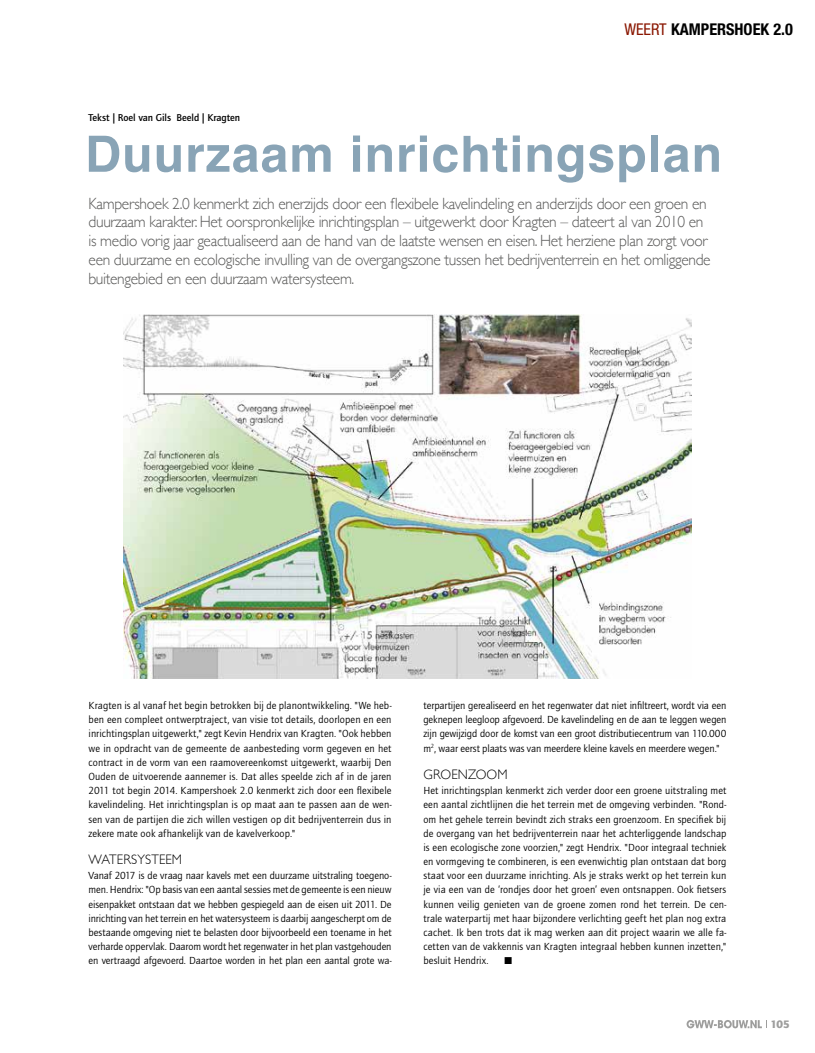
<style>
.page{position:relative;width:815px;height:1053px;background:#fff}
.page>*{position:absolute;margin:0;border:0;box-sizing:border-box;transform-origin:0 0}
.t1{font:700 50px "Helvetica";letter-spacing:.02em;color:#89a4b6}
.t2{font:300 16.25px/18.8px "Gill Sans";letter-spacing:-.02em;color:#575756;scale:.95 1}
.t3{font:700 condensed 16.25px "Helvetica Neue LT Std";color:#000}
.t4{font:300 13.75px "Gill Sans";letter-spacing:.005em;color:#000;scale:.95 1}
.t5{font:900 11.25px "Quay Sans ITC Std";color:#9d9d9c}
.t6{font:10.62px/14.1px "Quay Sans ITC Std";color:#000;text-align:justify}
.t7{font:500 10.25px "Quay Sans ITC Std";color:#000}
.t8{font:10px "Zapf Dingbats ITC";color:#000}
.s1{font-weight:400;color:#8a1702}
</style>
<div class="page">
<svg style="left:687px;top:1020px;width:80px;height:8px"></svg>
<img style="left:124px;top:314px;width:567px;height:364px">
<p class="t7" style="left:89px;top:111px;width:153px">Tekst | Roel van Gils Beeld | Kragten</p>
<h2 class="t3" style="left:624px;top:19px;width:170px"><span class="s1">WEERT</span> KAMPERSHOEK 2.0</h2>
<h1 class="t1" style="left:85px;top:114px;width:639px">Duurzaam inrichtingsplan</h1>
<p class="t2" style="left:89px;top:193px;width:656px">Kampershoek 2.0 kenmerkt zich enerzijds door een flexibele kavelindeling en anderzijds door een groen en duurzaam karakter. Het oorspronkelijke inrichtingsplan – uitgewerkt door Kragten – dateert al van 2010 en is medio vorig jaar geactualiseerd aan de hand van de laatste wensen en eisen. Het herziene plan zorgt voor een duurzame en ecologische invulling van de overgangszone tussen het bedrijventerrein en het omliggende buitengebied en een duurzaam watersysteem.</p>
<p class="t6" style="left:89px;top:698px;width:304px">Kragten is al vanaf het begin betrokken bij de planontwikkeling. "We heb&shy;ben een compleet ontwerptraject, van visie tot details, doorlopen en een inrichtingsplan uitgewerkt," zegt Kevin Hendrix van Kragten. "Ook hebben we in opdracht van de gemeente de aanbesteding vorm gegeven en het contract in de vorm van een raamovereenkomst uitgewerkt, waarbij Den Ouden de uitvoerende aannemer is. Dat alles speelde zich af in de jaren 2011 tot begin 2014. Kampershoek 2.0 kenmerkt zich door een flexibele kavelindeling. Het inrichtingsplan is op maat aan te passen aan de wen&shy;sen van de partijen die zich willen vestigen op dit bedrijventerrein dus in zekere mate ook afhankelijk van de kavelverkoop."</p>
<p class="t4" style="left:89px;top:848px;width:100px">WATERSYSTEEM</p>
<p class="t6" style="left:89px;top:868px;width:304px">Vanaf 2017 is de vraag naar kavels met een duurzame uitstraling toegeno&shy;men. Hendrix: "Op basis van een aantal sessies met de gemeente is een nieuw eisenpakket ontstaan dat we hebben gespiegeld aan de eisen uit 2011. De inrichting van het terrein en het watersysteem is daarbij aangescherpt om de bestaande omgeving niet te belasten door bijvoorbeeld een toename in het verharde oppervlak. Daarom wordt het regenwater in het plan vastgehouden en vertraagd afgevoerd. Daartoe worden in het plan een aantal grote wa-</p>
<p class="t6" style="left:423px;top:698px;width:304px">terpartijen gerealiseerd en het regenwater dat niet infiltreert, wordt via een geknepen leegloop afgevoerd. De kavelindeling en de aan te leggen wegen zijn gewijzigd door de komst van een groot distributiecentrum van 110.000 m<sup>2</sup>, waar eerst plaats was van meerdere kleine kavels en meerdere wegen."</p>
<p class="t4" style="left:423px;top:763px;width:90px">GROENZOOM</p>
<p class="t6" style="left:423px;top:783px;width:304px">Het inrichtingsplan kenmerkt zich verder door een groene uitstraling met een aantal zichtlijnen die het terrein met de omgeving verbinden. "Rond&shy;om het gehele terrein bevindt zich straks een groenzoom. En specifiek bij de overgang van het bedrijventerrein naar het achterliggende landschap is een ecologische zone voorzien," zegt Hendrix. "Door integraal techniek en vormgeving te combineren, is een evenwichtig plan ontstaan dat borg staat voor een duurzame inrichting. Als je straks werkt op het terrein kun je via een van de ‘rondjes door het groen’ even ontsnappen. Ook fietsers kunnen veilig genieten van de groene zomen rond het terrein. De cen&shy;trale waterpartij met haar bijzondere verlichting geeft het plan nog extra cachet. Ik ben trots dat ik mag werken aan dit project waarin we alle fa&shy;cetten van de vakkennis van Kragten integraal hebben kunnen inzetten," besluit Hendrix.</p>
<p class="t8" style="left:505px;top:956px;width:9px">■</p>
<p class="t5" style="left:771px;top:1017px;width:20px">105</p>
</div>
